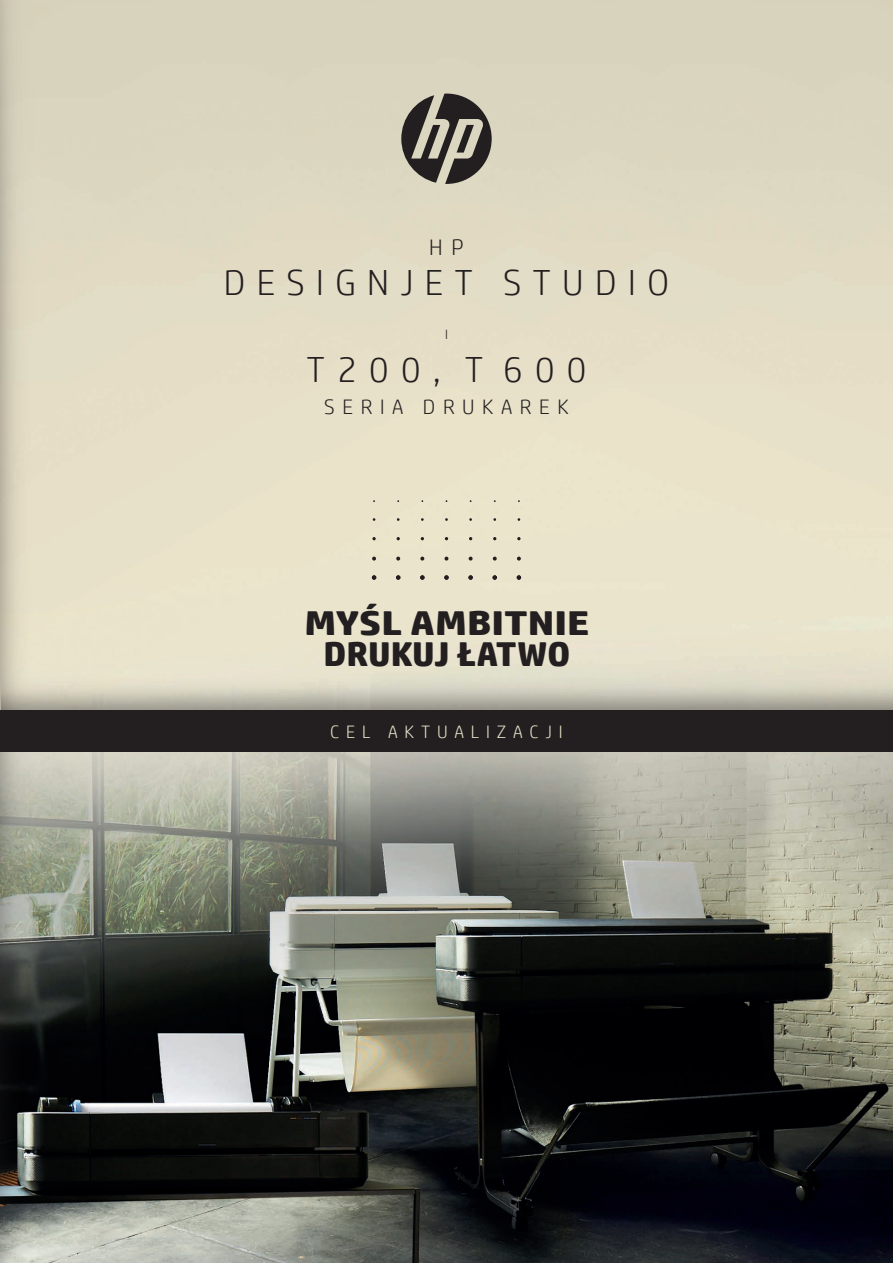
<style>
.page{position:relative;width:893px;height:1263px;background:#fff}
.page>*{position:absolute;margin:0;border:0;box-sizing:border-box;transform-origin:0 0}
.t1{font:300 36.3px "HP Simplified";letter-spacing:.31em;color:#231f20}
.t2{font:700 34.5px/31.5px "HP Simplified";color:#231f20;text-align:center;scale:1.25 1}
.t3{font:300 22.5px "HP Simplified";color:#231f20}
.t4{font:300 21px "HP Simplified";letter-spacing:.36em;color:#231f20}
.t5{font:300 18px "HP Simplified";letter-spacing:.38em;color:#e8e3c9}
.t6{font:300 13.5px "HP Simplified";color:#231f20}
</style>
<div class="page">
<img style="left:50px;top:0;width:843px;height:1263px">
<svg style="left:517px;top:557px;width:4px;height:4px"></svg>
<svg style="left:493px;top:557px;width:4px;height:4px"></svg>
<svg style="left:469px;top:557px;width:4px;height:4px"></svg>
<svg style="left:444px;top:557px;width:4px;height:4px"></svg>
<svg style="left:420px;top:557px;width:4px;height:4px"></svg>
<svg style="left:396px;top:557px;width:4px;height:4px"></svg>
<svg style="left:372px;top:557px;width:4px;height:4px"></svg>
<svg style="left:517px;top:537px;width:4px;height:3px"></svg>
<svg style="left:372px;top:537px;width:4px;height:3px"></svg>
<svg style="left:517px;top:575px;width:4px;height:5px"></svg>
<svg style="left:493px;top:575px;width:4px;height:5px"></svg>
<svg style="left:468px;top:575px;width:5px;height:5px"></svg>
<svg style="left:444px;top:575px;width:5px;height:5px"></svg>
<svg style="left:420px;top:575px;width:5px;height:5px"></svg>
<svg style="left:396px;top:575px;width:4px;height:5px"></svg>
<svg style="left:372px;top:575px;width:4px;height:5px"></svg>
<svg style="left:401px;top:94px;width:91px;height:90px"></svg>
<div style="left:0;top:710px;width:893px;height:42px;background:#231f20"></div>
<img style="left:0;top:0;width:50px;height:1263px">
<img style="left:1px;top:660px;width:892px;height:50px">
<p class="t3" style="left:429px;top:235px;width:36px">H P</p>
<p class="t1" style="left:224px;top:262px;width:447px">DESIGNJET STUDIO</p>
<p class="t6" style="left:445px;top:327px;width:4px">I</p>
<p class="t1" style="left:307px;top:349px;width:281px">T200, T 600</p>
<p class="t4" style="left:324px;top:395px;width:246px">SERIA DRUKAREK</p>
<p class="t2" style="left:304px;top:607px;width:230px">MYŚL AMBITNIE<br>DRUKUJ ŁATWO</p>
<p class="t5" style="left:330px;top:722px;width:234px">CEL AKTUALIZACJI</p>
</div>
